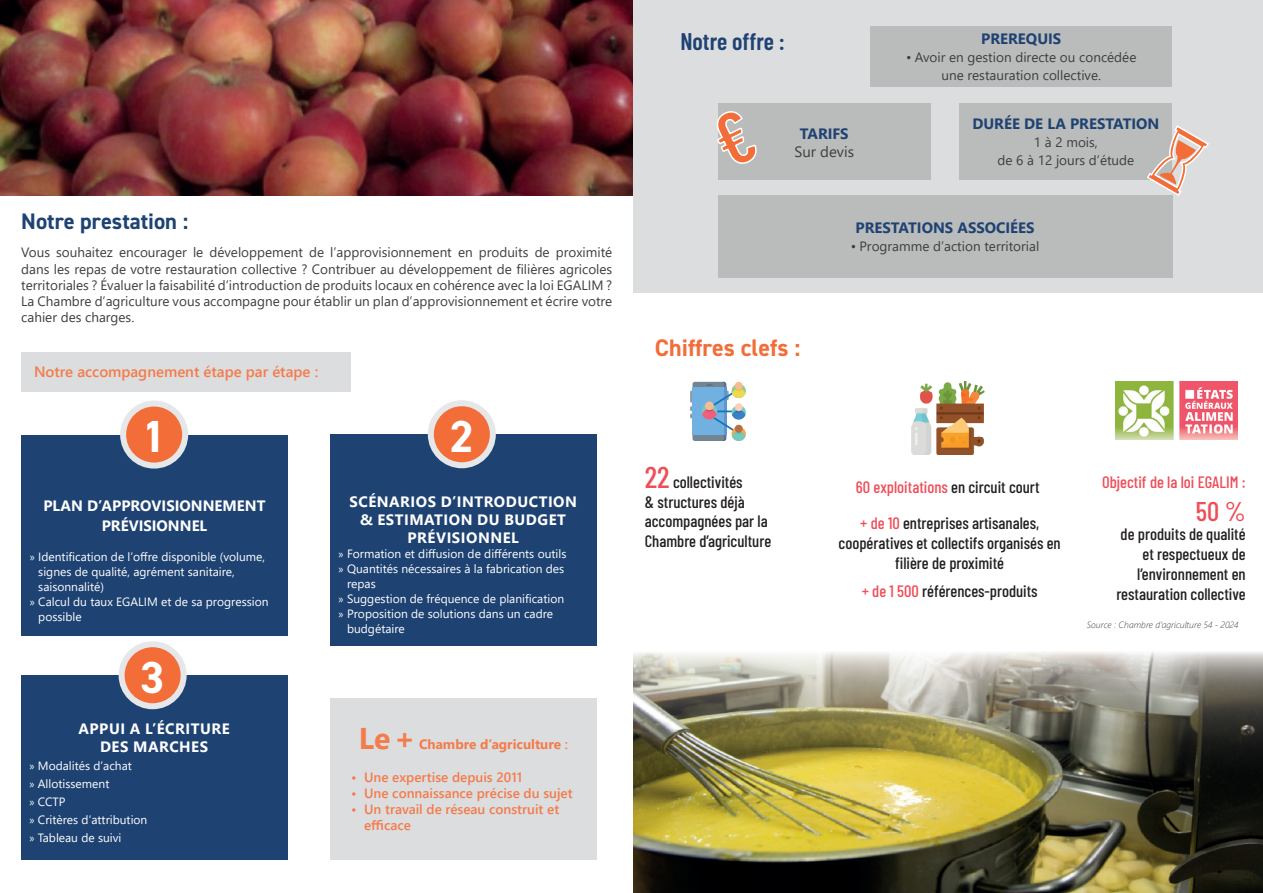
<style>
.page{position:relative;width:1263px;height:893px;background:#fff}
.page>*{position:absolute;margin:0;border:0;box-sizing:border-box;transform-origin:0 0}
.t1{font:700 45px "DIN2014";color:#fff}
.t2{font:700 30px "Segoe UI";color:#f47b4a}
.t3{font:500 27px "Barlow Condensed";color:#ef4d58}
.t4{font:700 24px "DIN2014";color:#f26d38}
.t5{font:600 24px "Barlow Condensed";color:#1e4272}
.t6{font:700 22.5px "DIN2014";color:#1e4272}
.t7{font:500 16.5px/19.8px "Barlow Condensed";color:#231f20;text-align:right}
.t8{font:500 16.5px "Barlow Condensed";color:#ef4d58}
.t9{font:700 15px/18px "Segoe UI";letter-spacing:.035em;color:#fff;text-align:center}
.t10{font:700 15px "Segoe UI";color:#1e4272}
.t11{font:700 15px/19.5px "Segoe UI";color:#fff;text-align:center}
.t12{font:600 15px "Segoe UI";color:#f47b4a}
.t13{font:15px "Segoe UI";color:#3e3e3f}
.t14{font:13.5px/16.2px "Segoe UI";color:#3e3e3f;text-align:center}
.t15{font:600 13.5px/16.2px "Segoe UI";color:#f47b4a}
.t16{font:700 13.5px "Segoe UI";color:#f47b4a}
.t17{font:12px/18px "Segoe UI";color:#fff}
.t18{font:italic 300 9px "Segoe UI";color:#3e3e3f}
.s1{font-family:"Myriad Pro"}
.s2{font-weight:600}
.s3{font-size:30px;color:#ef4d58}
.s4{color:#231f20}
.s5{color:#ef4d58}
</style>
<div class="page">
<img style="left:0;top:0;width:634px;height:195px">
<div style="left:634px;top:0;width:629px;height:293px;background:#dcdddf"></div>
<img style="left:634px;top:652px;width:629px;height:241px">
<div style="left:21px;top:435px;width:267px;height:201px;background:#1e4272"></div>
<div style="left:123px;top:404px;width:62px;height:62px;background:#f26d38;border-radius:50%"></div>
<div style="left:120px;top:401px;width:68px;height:68px;border:6px solid #e6e7e9;border-radius:50%"></div>
<div style="left:330px;top:434px;width:266px;height:212px;background:#1e4272"></div>
<div style="left:431px;top:403px;width:62px;height:62px;background:#f26d38;border-radius:50%"></div>
<div style="left:428px;top:400px;width:68px;height:68px;border:6px solid #e6e7e9;border-radius:50%"></div>
<div style="left:21px;top:675px;width:266px;height:185px;background:#1e4272"></div>
<div style="left:122px;top:644px;width:62px;height:62px;background:#f26d38;border-radius:50%"></div>
<div style="left:119px;top:641px;width:68px;height:68px;border:6px solid #e6e7e9;border-radius:50%"></div>
<div style="left:718px;top:103px;width:212px;height:76px;background:#babbbb"></div>
<div style="left:959px;top:103px;width:213px;height:76px;background:#babbbb"></div>
<svg style="left:1146px;top:125px;width:63px;height:72px"></svg>
<div style="left:330px;top:698px;width:267px;height:162px;background:#dcdddf"></div>
<div style="left:21px;top:352px;width:330px;height:40px;background:#dcdddf"></div>
<div style="left:718px;top:196px;width:454px;height:82px;background:#babbbb"></div>
<div style="left:870px;top:27px;width:302px;height:60px;background:#babbbb"></div>
<svg style="left:690px;top:391px;width:2px;height:27px"></svg>
<div style="left:692px;top:382px;width:34px;height:59px;background:#718692;border-radius:2px"></div>
<div style="left:692px;top:388px;width:34px;height:47px;background:#70b1e1"></div>
<svg style="left:701px;top:382px;width:45px;height:59px"></svg>
<div style="left:735px;top:425px;width:8px;height:8px;background:#b46f43;border-radius:50%"></div>
<img style="left:1115px;top:381px;width:123px;height:59px">
<img style="left:911px;top:382px;width:73px;height:73px">
<h3 class="t6" style="left:21px;top:206px;width:169px">Notre prestation :</h3>
<p class="t14" style="left:21px;top:243px;width:593px;text-align:justify">Vous souhaitez encourager le développement de l’approvisionnement en produits de proximité dans les repas de votre restauration collective ? Contribuer au développement de filières agricoles territoriales ? Évaluer la faisabilité d’introduction de produits locaux en cohérence avec la loi EGALIM ?<br>La Chambre d’agriculture vous accompagne pour établir un plan d’approvisionnement et écrire votre cahier des charges.</p>
<p class="t12" style="left:34px;top:358px;width:286px">Notre accompagnement étape par étape :</p>
<h1 class="t1" style="left:142px;top:407px;width:26px">1</h1>
<p class="t11" style="left:43px;top:495px;width:224px">PLAN D’APPROVISIONNEMENT<br>PRÉVISIONNEL</p>
<p class="t17" style="left:30px;top:546px;width:237px"><span class="s1">»</span> Identification de l’offre disponible (volume,</p>
<p class="t17" style="left:38px;top:561px;width:198px">signes de qualité, agrément sanitaire,</p>
<p class="t17" style="left:38px;top:576px;width:67px">saisonnalité)</p>
<p class="t17" style="left:30px;top:591px;width:240px"><span class="s1">»</span> Calcul du taux EGALIM et de sa progression</p>
<p class="t17" style="left:38px;top:606px;width:45px">possible</p>
<h1 class="t1" style="left:140px;top:647px;width:26px">3</h1>
<p class="t9" style="left:78px;top:718px;width:153px">APPUI A L’ÉCRITURE<br>DES MARCHES</p>
<p class="t17" style="left:29px;top:756px;width:119px"><span class="s1">»</span> Modalités d’achat<br><span class="s1">»</span> Allotissement<br><span class="s1">»</span> CCTP<br><span class="s1">»</span> Critères d’attribution <span class="s1">»</span> Tableau de suivi</p>
<h1 class="t1" style="left:449px;top:406px;width:26px">2</h1>
<p class="t9" style="left:349px;top:491px;width:229px">SCÉNARIOS D’INTRODUCTION &amp; ESTIMATION DU BUDGET<br>PRÉVISIONNEL</p>
<p class="t17" style="left:339px;top:544px;width:229px"><span class="s1">»</span> Formation et diffusion de différents outils</p>
<p class="t17" style="left:339px;top:559px;width:227px"><span class="s1">»</span> Quantités nécessaires à la fabrication des</p>
<p class="t17" style="left:347px;top:574px;width:30px">repas</p>
<p class="t17" style="left:339px;top:589px;width:227px"><span class="s1">»</span> Suggestion de fréquence de planification</p>
<p class="t17" style="left:339px;top:604px;width:216px"><span class="s1">»</span> Proposition de solutions dans un cadre</p>
<p class="t17" style="left:347px;top:619px;width:59px">budgétaire</p>
<h2 class="t2" style="left:359px;top:710px;width:58px">Le+</h2>
<p class="t16" style="left:419px;top:732px;width:150px">Chambre d’agriculture <span class="s2">:</span></p>
<p class="t15" style="left:351px;top:768px;width:172px">• Une expertise depuis 2011</p>
<p class="t15" style="left:351px;top:784px;width:223px">• Une connaissance précise du sujet</p>
<p class="t15" style="left:364px;top:800px;width:197px;text-indent:-13px">• Un travail de réseau construit et efficace</p>
<h3 class="t5" style="left:680px;top:25px;width:106px">Notre offre :</h3>
<p class="t10" style="left:800px;top:119px;width:50px">TARIFS</p>
<p class="t13" style="left:794px;top:137px;width:61px">Sur devis</p>
<p class="t10" style="left:981px;top:25px;width:82px">PREREQUIS</p>
<p class="t14" style="left:906px;top:47px;width:232px;line-height:18px">• Avoir en gestion directe ou concédée une restauration collective.</p>
<p class="t10" style="left:972px;top:109px;width:189px">DURÉE DE LA PRESTATION</p>
<p class="t14" style="left:997px;top:132px;width:138px;line-height:18px">1 à 2 mois,<br>de 6 à 12 jours d’étude</p>
<p class="t10" style="left:855px;top:214px;width:181px">PRESTATIONS ASSOCIÉES</p>
<p class="t14" style="left:851px;top:237px;width:190px">• Programme d’action territorial</p>
<h3 class="t4" style="left:655px;top:332px;width:147px">Chiffres clefs :</h3>
<p class="t7" style="left:645px;top:471px;width:128px;text-align:left"><span class="s3">22</span> collectivités<br>&amp; structures déjà accompagnées par la<br>Chambre d’agriculture</p>
<p class="t8" style="left:856px;top:475px;width:185px">60 exploitations <span class="s4">en circuit court</span></p>
<p class="t7" style="left:839px;top:512px;width:224px;text-align:center"><span class="s5">+ de 10</span> entreprises artisanales, coopératives et collectifs organisés en filière de proximité</p>
<p class="t7" style="left:862px;top:580px;width:177px"><span class="s5">+ de 1 500</span> références-produits</p>
<p class="t8" style="left:1102px;top:470px;width:145px">Objectif de la loi EGALIM :</p>
<h3 class="t3" style="left:1196px;top:492px;width:51px">50 %</h3>
<p class="t7" style="left:1116px;top:523px;width:131px">de produits de qualité et respectueux de l’environnement en restauration collective</p>
<p class="t18" style="left:1087px;top:616px;width:153px">Source : Chambre d’agriculture 54 - 2024</p>
</div>
